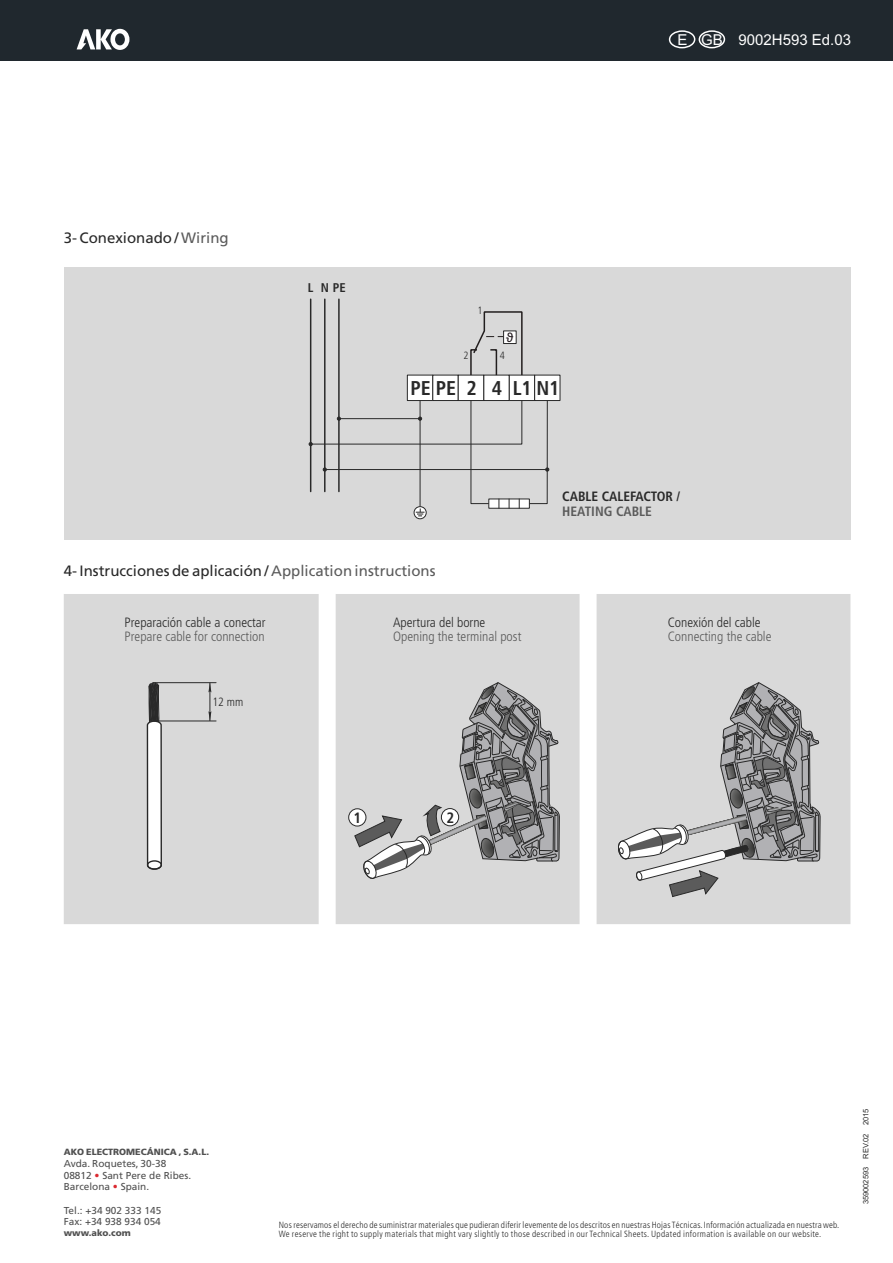
<style>
.page{position:relative;width:893px;height:1263px;background:#fff}
.page>*{position:absolute;margin:0;border:0;box-sizing:border-box;transform-origin:0 0}
.t1{font:700 condensed 19.95px "Frutiger 67";color:#292929}
.t2{font:15px "Frutiger 55 Roman";color:#292929}
.t3{font:15px "Arial";color:#fff}
.t4{font:700 condensed 15px "Frutiger 67";color:#292929}
.t5{font:300 condensed 13.5px "Frutiger 47";color:#5b5b5b}
.t6{font:300 condensed 13.5px "Frutiger 47";color:#292929}
.t7{font:700 condensed 13.5px "Frutiger 67";color:#292929}
.t8{font:700 condensed 13.5px "Frutiger 67";color:#5b5b5b}
.t9{font:13.05px "Arial";color:#20181c}
.t10{font:700 condensed 12.6px "Frutiger 67";color:#292929}
.t11{font:300 condensed 12px "Frutiger 47";color:#292929}
.t12{font:300 condensed 10.5px "Frutiger 47";color:#292929}
.t13{font:10.05px/11.6px "Frutiger 55 Roman";color:#505050}
.t14{font:300 condensed 10.05px "Frutiger 47";color:#db2930}
.t15{font:300 condensed 9px/9.4px "Frutiger 47";letter-spacing:.02em;color:#292929}
.t16{font:900 9px "Frutiger 75";color:#505050}
.t17{font:7.5px "Arial";color:#292929}
.s1{color:#5b5b5b}
</style>
<div class="page">
<div style="left:0;top:0;width:893px;height:60px;background:#20282e"></div>
<svg style="left:77px;top:29px;width:52px;height:21px"></svg>
<div style="left:669px;top:30px;width:26px;height:18px;border:1px solid #fff;border-radius:50%"></div>
<div style="left:698px;top:30px;width:27px;height:18px;border:1px solid #fff;border-radius:50%"></div>
<div style="left:64px;top:594px;width:786px;height:330px;background:#d9d9d9"></div>
<svg style="left:615px;top:671px;width:233px;height:232px;background:#bdbdbe"></svg>
<svg style="left:352px;top:668px;width:248px;height:217px;background:#c0c0c0"></svg>
<svg style="left:145px;top:682px;width:19px;height:188px"></svg>
<div style="left:147px;top:860px;width:15px;height:10px;border:1px solid #292929;border-radius:50%"></div>
<hr style="left:153px;top:682px;width:63px;height:1px;background:#292929">
<hr style="left:153px;top:721px;width:63px;height:1px;background:#292929">
<hr style="left:210px;top:683px;width:1px;height:38px;background:#292929">
<svg style="left:208px;top:683px;width:3px;height:9px"></svg>
<svg style="left:208px;top:711px;width:3px;height:10px"></svg>
<div style="left:348px;top:809px;width:18px;height:17px;background:#fff;border:1px solid #292929;border-radius:50%"></div>
<div style="left:441px;top:808px;width:18px;height:18px;background:#fff;border:1px solid #292929;border-radius:50%"></div>
<div style="left:64px;top:268px;width:786px;height:272px;background:#d9d9d9"></div>
<hr style="left:310px;top:299px;width:1px;height:192px;background:#292929">
<hr style="left:324px;top:299px;width:2px;height:192px;background:#292929">
<hr style="left:338px;top:299px;width:2px;height:192px;background:#292929">
<svg style="left:414px;top:506px;width:13px;height:13px"></svg>
<svg style="left:309px;top:310px;width:252px;height:207px"></svg>
<h2 class="t2" style="left:64px;top:231px;width:167px">3- Conexionado / <span class="s1">Wiring</span></h2>
<h2 class="t3" style="left:677px;top:34px;width:175px">E GB 9002H593 Ed.03</h2>
<h3 class="t10" style="left:308px;top:282px;width:39px">L NPE</h3>
<p class="t12" style="left:478px;top:306px;width:7px">1</p>
<p class="t12" style="left:464px;top:351px;width:7px">2</p>
<h3 class="t9" style="left:506px;top:332px;width:9px">ϑ</h3>
<p class="t12" style="left:500px;top:351px;width:7px">4</p>
<h1 class="t1" style="left:410px;top:380px;width:68px">PE PE 2</h1>
<h1 class="t1" style="left:513px;top:380px;width:48px">L1 N1</h1>
<h1 class="t1" style="left:492px;top:380px;width:12px">4</h1>
<h3 class="t7" style="left:562px;top:491px;width:120px">CABLE CALEFACTOR /</h3>
<h3 class="t8" style="left:562px;top:506px;width:91px">HEATING CABLE</h3>
<h2 class="t2" style="left:64px;top:565px;width:373px">4- Instrucciones de aplicación / <span class="s1">Application instructions</span></h2>
<h3 class="t6" style="left:125px;top:617px;width:142px">Preparación cable a conectar</h3>
<h3 class="t5" style="left:125px;top:631px;width:142px">Prepare cable for connection</h3>
<h3 class="t11" style="left:212px;top:697px;width:32px">12 mm</h3>
<h3 class="t6" style="left:393px;top:617px;width:94px">Apertura del borne</h3>
<h3 class="t5" style="left:393px;top:631px;width:130px">Opening the terminal post</h3>
<h2 class="t4" style="left:353px;top:811px;width:9px">1</h2>
<h2 class="t4" style="left:447px;top:811px;width:9px">2</h2>
<h3 class="t6" style="left:668px;top:617px;width:95px">Conexión del cable</h3>
<h3 class="t5" style="left:668px;top:631px;width:105px">Connecting the cable</h3>
<p class="t16" style="left:64px;top:1148px;width:147px">AKO ELECTROMECÁNICA , S.A.L.</p>
<p class="t13" style="left:64px;top:1158px;width:129px">Avda. Roquetes, 30-38<br>08812 Sant Pere de Ribes.<br>Barcelona Spain.</p>
<p class="t13" style="left:64px;top:1205px;width:99px">Tel.: +34 902 333 145<br>Fax: +34 938 934 054</p>
<p class="t16" style="left:64px;top:1229px;width:69px">www.ako.com</p>
<p class="t14" style="left:95px;top:1171px;width:7px">•</p>
<p class="t14" style="left:113px;top:1182px;width:7px">•</p>
<p class="t15" style="left:279px;top:1220px;width:562px">Nos reservamos el derecho de suministrar materiales que pudieran diferir levemente de los descritos en nuestras Hojas Técnicas.Información actualizada en nuestra web.<br>We reserve the right to supply materials that might vary slightly to those described in our Technical Sheets. Updated information is available on our website.</p>
<p class="t17" style="left:863px;top:1204px;width:98px;rotate:-90deg">359002593 REV.02 2015</p>
</div>
